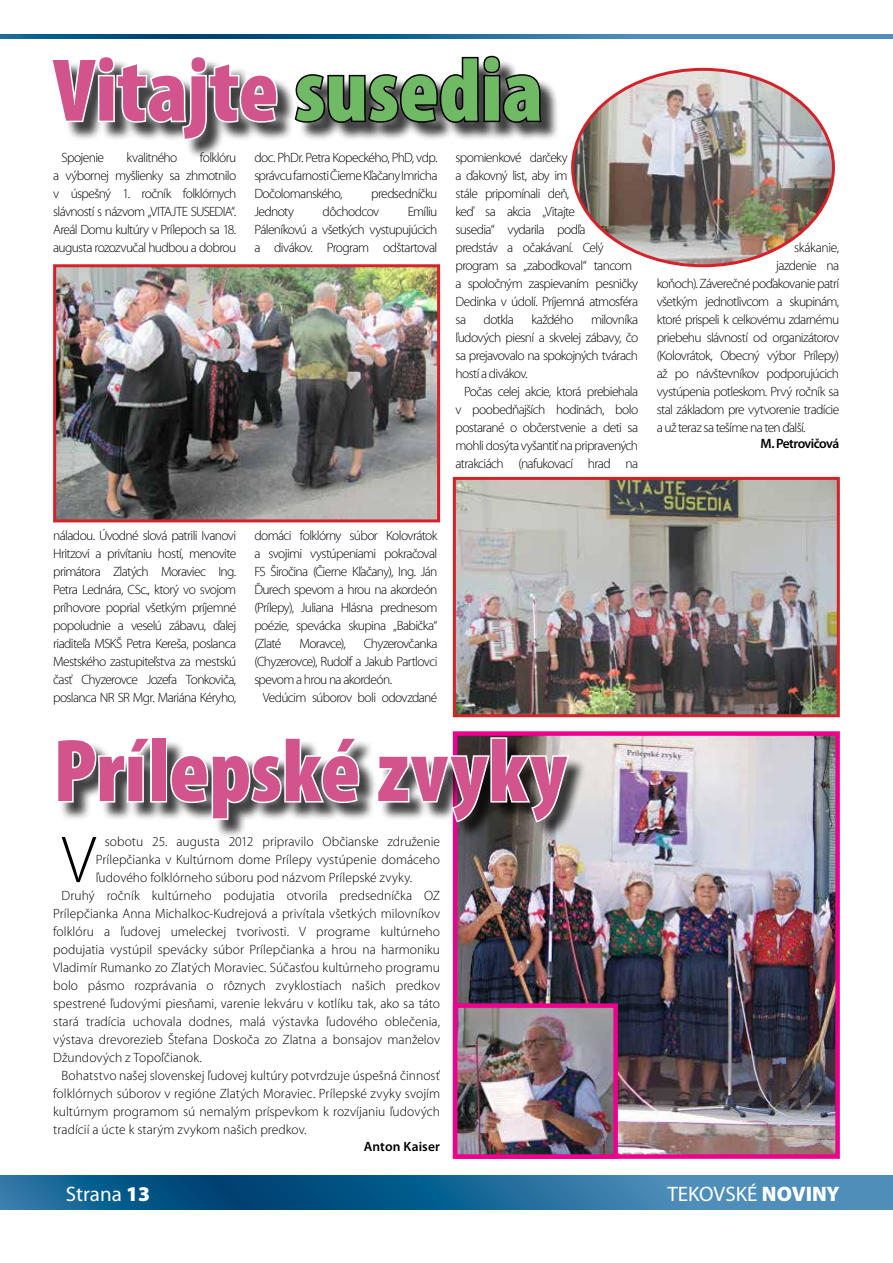
<style>
.page{position:relative;width:893px;height:1263px;background:#fff}
.page>*{position:absolute;margin:0;border:0;box-sizing:border-box;transform-origin:0 0}
.t1{font:900 condensed 90px "Mini Pro";color:#d1548c}
.t2{font:300 66.9px "Mini Pro";color:#000}
.t3{font:21px "Mini Pro";color:#fff}
.t4{font:300 13.5px/18px "Mini Pro";letter-spacing:-.02em;color:#000;text-align:justify}
.t5{font:300 13.5px "Mini Pro";color:#000}
.t6{font:300 13.5px/18px "Mini Pro";letter-spacing:-.05em;color:#000}
.t7{font:300 13.5px "Mini Pro";letter-spacing:.005em;color:#000}
.t8{font:300 13.5px "Mini Pro";letter-spacing:-.045em;color:#000}
.t9{font:300 13.5px "Mini Pro";letter-spacing:-.04em;color:#000}
.t10{font:600 13.5px "Mini Pro";letter-spacing:-.04em;color:#000}
.t11{font:600 13.5px "Mini Pro";letter-spacing:.01em;color:#000}
.s1{color:#70b965}
.s2{font-weight:900}
</style>
<div class="page">
<svg style="left:0;top:1176px;width:893px;height:34px;background:#226c9a"></svg>
<svg style="left:0;top:34px;width:893px;height:4px;background:#246d9c"></svg>
<div style="left:54px;top:58px;width:506px;height:101px;background:#000;opacity:.75"></div>
<svg style="left:54px;top:58px;width:225px;height:84px"></svg>
<svg style="left:292px;top:55px;width:251px;height:69px"></svg>
<img style="left:57px;top:268px;width:379px;height:250px">
<div style="left:53px;top:264px;width:387px;height:258px;border:3px solid #d2232a"></div>
<img style="left:457px;top:481px;width:379px;height:232px">
<div style="left:453px;top:477px;width:387px;height:240px;border:3px solid #d2232a"></div>
<img style="left:573px;top:69px;width:260px;height:197px">
<img style="left:458px;top:736px;width:377px;height:418px">
<div style="left:453px;top:731px;width:387px;height:428px;border:4px solid #ec008c"></div>
<img style="left:458px;top:1008px;width:155px;height:146px">
<div style="left:453px;top:1003px;width:165px;height:156px;border:4px solid #ec008c"></div>
<div style="left:59px;top:740px;width:528px;height:100px;background:#000;opacity:.75"></div>
<svg style="left:59px;top:740px;width:95px;height:64px"></svg>
<div style="left:150px;top:737px;width:17px;height:65px;border:3px solid #fff"></div>
<svg style="left:169px;top:740px;width:192px;height:81px"></svg>
<svg style="left:375px;top:731px;width:196px;height:96px"></svg>
<h1 class="t1" style="left:53px;top:41px;width:491px">Vitajte <span class="s1">susedia</span></h1>
<p class="t4" style="left:53px;top:149px;width:185px;text-indent:147px">folklóru a výbornej myšlienky sa zhmotnilo v úspešný 1. ročník folklórnych slávností s názvom „VITAJTE SUSEDIA“.<br>Areál Domu kultúry v Prílepoch sa 18. augusta rozozvučal hudbou a dobrou</p>
<p class="t6" style="left:62px;top:149px;width:44px">Spojenie</p>
<p class="t8" style="left:127px;top:150px;width:52px">kvalitného</p>
<p class="t4" style="left:254px;top:149px;width:185px">doc. PhDr. Petra Kopeckého, PhD, vdp. správcu farnosti Čierne Kľačany Imricha Dočolomanského,</p>
<p class="t6" style="left:371px;top:185px;width:68px">predsedníčku</p>
<p class="t9" style="left:254px;top:204px;width:41px">Jednoty</p>
<p class="t8" style="left:323px;top:204px;width:58px">dôchodcov</p>
<p class="t4" style="left:254px;top:203px;width:185px;text-indent:153px">Emíliu Páleníkovú a všetkých vystupujúcich a divákov. Program odštartoval</p>
<p class="t6" style="left:455px;top:149px;width:184px">spomienkové darčeky<br>a ďakovný list, aby im<br>stále pripomínali deň,<br>keď sa akcia „Vitajte<br>susedia“ vydarila podľa<br>predstáv a očakávaní. Celý program sa „zabodkoval“ tancom a spoločným zaspievaním pesničky<br>Dedinka v údolí. Príjemná atmosféra sa</p>
<p class="t4" style="left:455px;top:311px;width:184px;text-indent:136px">milovníka ľudových piesní a skvelej zábavy, čo sa prejavovalo na spokojných tvárach hostí a divákov.</p>
<p class="t4" style="left:455px;top:383px;width:184px;text-indent:9px">Počas celej akcie, ktorá prebiehala v poobedňajších hodinách, bolo postarané o občerstvenie a deti sa mohli dosýta vyšantiť na pripravených atrakciách (nafukovací hrad na</p>
<p class="t4" style="left:484px;top:311px;width:32px">dotkla</p>
<p class="t9" style="left:531px;top:312px;width:44px">každého</p>
<p class="t4" style="left:794px;top:239px;width:46px">skákanie,</p>
<p class="t6" style="left:776px;top:257px;width:64px">jazdenie na</p>
<p class="t6" style="left:657px;top:275px;width:184px">koňoch). Záverečné poďakovanie patrí</p>
<p class="t6" style="left:657px;top:293px;width:184px">všetkým jednotlivcom a skupinám,</p>
<p class="t6" style="left:657px;top:310px;width:184px">ktoré prispeli k celkovému zdarnému</p>
<p class="t6" style="left:657px;top:328px;width:184px">priebehu slávností od organizátorov</p>
<p class="t8" style="left:657px;top:348px;width:184px">(Kolovrátok, Obecný výbor Prílepy)</p>
<p class="t8" style="left:657px;top:366px;width:184px">až po návštevníkov podporujúcich</p>
<p class="t8" style="left:657px;top:384px;width:184px">vystúpenia potleskom. Prvý ročník sa</p>
<p class="t8" style="left:657px;top:402px;width:184px">stal základom pre vytvorenie tradície</p>
<p class="t6" style="left:657px;top:418px;width:150px">a už teraz sa tešíme na ten ďalší.</p>
<p class="t10" style="left:761px;top:436px;width:80px">M. Petrovičová</p>
<p class="t4" style="left:53px;top:527px;width:185px">náladou. Úvodné slová patrili Ivanovi Hritzovi a privítaniu hostí, menovite primátora Zlatých Moraviec Ing.<br>Petra Lednára, CSc., ktorý vo svojom príhovore poprial všetkým príjemné popoludnie a veselú zábavu, ďalej riaditeľa MSKŠ Petra Kereša, poslanca Mestského zastupiteľstva za mestskú časť Chyzerovce Jozefa Tonkoviča, poslanca NR SR Mgr. Mariána Kéryho,</p>
<p class="t4" style="left:254px;top:527px;width:185px">domáci folklórny súbor Kolovrátok a svojimi vystúpeniami pokračoval FS Širočina (Čierne Kľačany), Ing. Ján Ďurech spevom a hrou na akordeón (Prílepy), Juliana Hlásna prednesom poézie, spevácka skupina „Babička“ (Zlaté</p>
<p class="t4" style="left:254px;top:635px;width:185px;text-indent:110px">Chyzerovčanka (Chyzerovce), Rudolf a Jakub Partlovci spevom a hrou na akordeón.</p>
<p class="t6" style="left:263px;top:689px;width:176px">Vedúcim súborov boli odovzdané</p>
<p class="t6" style="left:299px;top:635px;width:48px">Moravce),</p>
<h1 class="t1" style="left:53px;top:721px;width:515px">Prílepské zvyky</h1>
<h2 class="t2" style="left:62px;top:823px;width:36px">V</h2>
<p class="t5" style="left:105px;top:834px;width:337px">sobotu 25. augusta 2012 pripravilo Občianske združenie</p>
<p class="t7" style="left:96px;top:852px;width:346px">Prílepčianka v Kultúrnom dome Prílepy vystúpenie domáceho</p>
<p class="t7" style="left:96px;top:870px;width:318px">ľudového folklórneho súboru pod názvom Prílepské zvyky.</p>
<p class="t5" style="left:62px;top:888px;width:380px">Druhý ročník kultúrneho podujatia otvorila predsedníčka OZ</p>
<p class="t5" style="left:53px;top:906px;width:388px">Prílepčianka Anna Michalkoc-Kudrejová a privítala všetkých milovníkov</p>
<p class="t7" style="left:53px;top:924px;width:388px">folklóru a ľudovej umeleckej tvorivosti. V programe kultúrneho</p>
<p class="t5" style="left:53px;top:942px;width:388px">podujatia vystúpil spevácky súbor Prílepčianka a hrou na harmoniku</p>
<p class="t5" style="left:53px;top:960px;width:388px">Vladimír Rumanko zo Zlatých Moraviec. Súčasťou kultúrneho programu</p>
<p class="t5" style="left:53px;top:978px;width:388px">bolo pásmo rozprávania o rôznych zvyklostiach našich predkov</p>
<p class="t5" style="left:53px;top:996px;width:388px">spestrené ľudovými piesňami, varenie lekváru v kotlíku tak, ako sa táto</p>
<p class="t7" style="left:53px;top:1014px;width:388px">stará tradícia uchovala dodnes, malá výstavka ľudového oblečenia,</p>
<p class="t5" style="left:53px;top:1032px;width:388px">výstava drevorezieb Štefana Doskoča zo Zlatna a bonsajov manželov</p>
<p class="t5" style="left:53px;top:1050px;width:150px">Džundových z Topoľčianok.</p>
<p class="t5" style="left:62px;top:1068px;width:380px">Bohatstvo našej slovenskej ľudovej kultúry potvrdzuje úspešná činnosť</p>
<p class="t5" style="left:53px;top:1086px;width:388px">folklórnych súborov v regióne Zlatých Moraviec. Prílepské zvyky svojím</p>
<p class="t5" style="left:53px;top:1104px;width:388px">kultúrnym programom sú nemalým príspevkom k rozvíjaniu ľudových</p>
<p class="t7" style="left:53px;top:1122px;width:255px">tradícií a úcte k starým zvykom našich predkov.</p>
<p class="t11" style="left:364px;top:1138px;width:78px">Anton Kaiser</p>
<h3 class="t3" style="left:66px;top:1182px;width:86px">Strana <span class="s2">13</span></h3>
<h3 class="t3" style="left:667px;top:1182px;width:174px">TEKOVSKÉ <span class="s2">NOVINY</span></h3>
</div>
